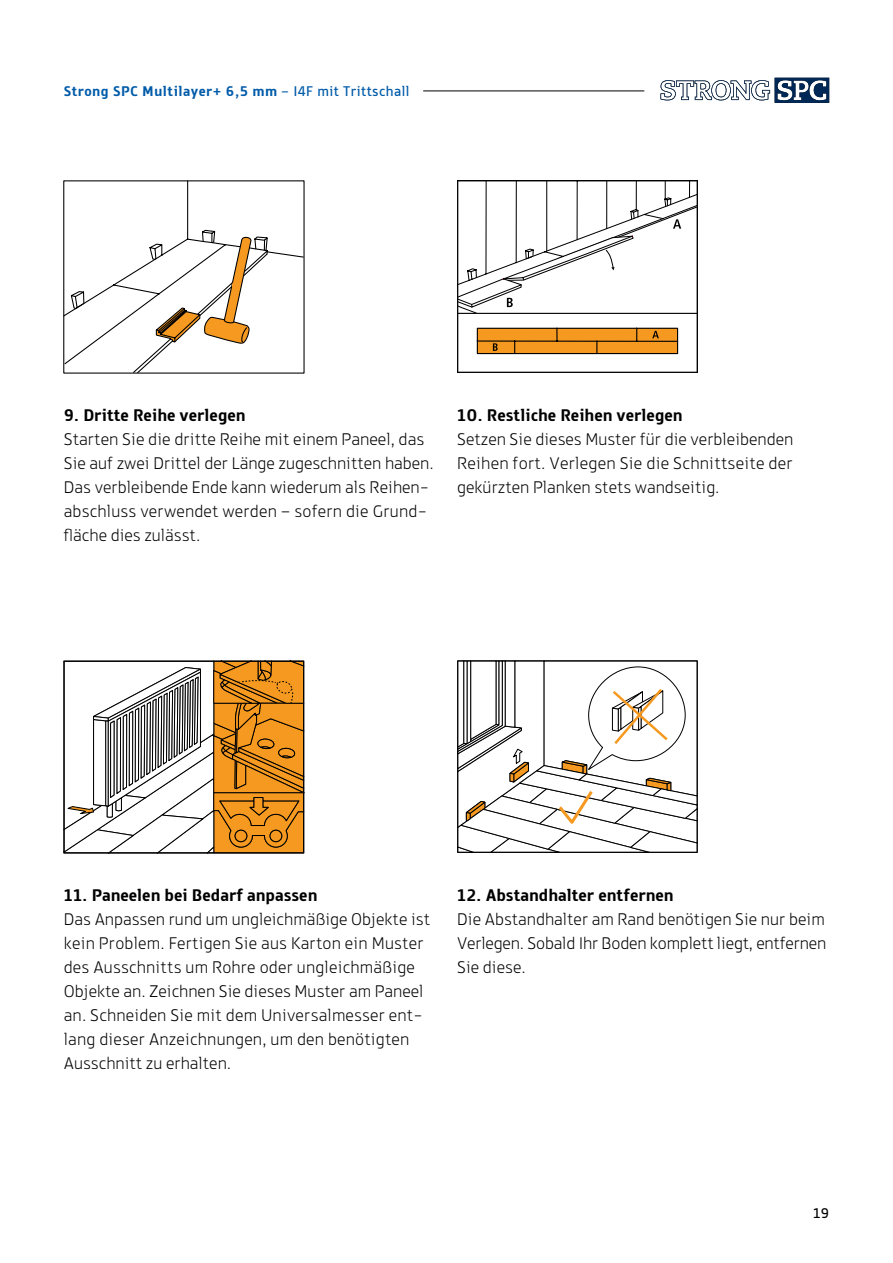
<style>
.page{position:relative;width:893px;height:1263px;background:#fff}
.page>*{position:absolute;margin:0;border:0;box-sizing:border-box;transform-origin:0 0}
.t1{font:300 18px/24px "Knight Sans";color:#000}
.t2{font:700 18px "Knight Sans";color:#000}
.t3{font:700 15px "Knight Sans";letter-spacing:.03em;color:#005ba9}
.t4{font:15px "Knight Sans";color:#000}
.s1{font-weight:400}
</style>
<div class="page">
<svg style="left:457px;top:180px;width:241px;height:193px"></svg>
<svg style="left:457px;top:660px;width:241px;height:193px"></svg>
<svg style="left:70px;top:229px;width:232px;height:142px"></svg>
<svg style="left:64px;top:661px;width:240px;height:192px"></svg>
<hr style="left:423px;top:91px;width:221px;height:1px;background:#000">
<svg style="left:660px;top:78px;width:169px;height:25px"></svg>
<p class="t3" style="left:64px;top:82px;width:347px">Strong SPC Multilayer+ 6,5 mm <span class="s1">– I4F mit Trittschall</span></p>
<p class="t2" style="left:64px;top:405px;width:183px">9. Dritte Reihe verlegen</p>
<p class="t1" style="left:64px;top:427px;width:372px">Starten Sie die dritte Reihe mit einem Paneel, das Sie auf zwei Drittel der Länge zugeschnitten haben.<br>Das verbleibende Ende kann wiederum als Reihen&shy;abschluss verwendet werden – sofern die Grund&shy;fläche dies zulässt.</p>
<p class="t2" style="left:457px;top:405px;width:227px">10. Restliche Reihen verlegen</p>
<p class="t1" style="left:457px;top:427px;width:338px;text-align:justify">Setzen Sie dieses Muster für die verbleibenden Reihen fort. Verlegen Sie die Schnittseite der gekürzten Planken stets wandseitig.</p>
<p class="t2" style="left:64px;top:885px;width:255px">11. Paneelen bei Bedarf anpassen</p>
<p class="t1" style="left:64px;top:907px;width:368px">Das Anpassen rund um ungleichmäßige Objekte ist kein Problem. Fertigen Sie aus Karton ein Muster des Ausschnitts um Rohre oder ungleichmäßige Objekte an. Zeichnen Sie dieses Muster am Paneel an. Schneiden Sie mit dem Universalmesser ent&shy;lang dieser Anzeichnungen, um den benötigten Ausschnitt zu erhalten.</p>
<p class="t2" style="left:457px;top:885px;width:218px">12. Abstandhalter entfernen</p>
<p class="t1" style="left:457px;top:907px;width:371px;text-align:justify">Die Abstandhalter am Rand benötigen Sie nur beim Verlegen. Sobald Ihr Boden komplett liegt, entfernen Sie diese.</p>
<p class="t4" style="left:813px;top:1205px;width:17px">19</p>
</div>
